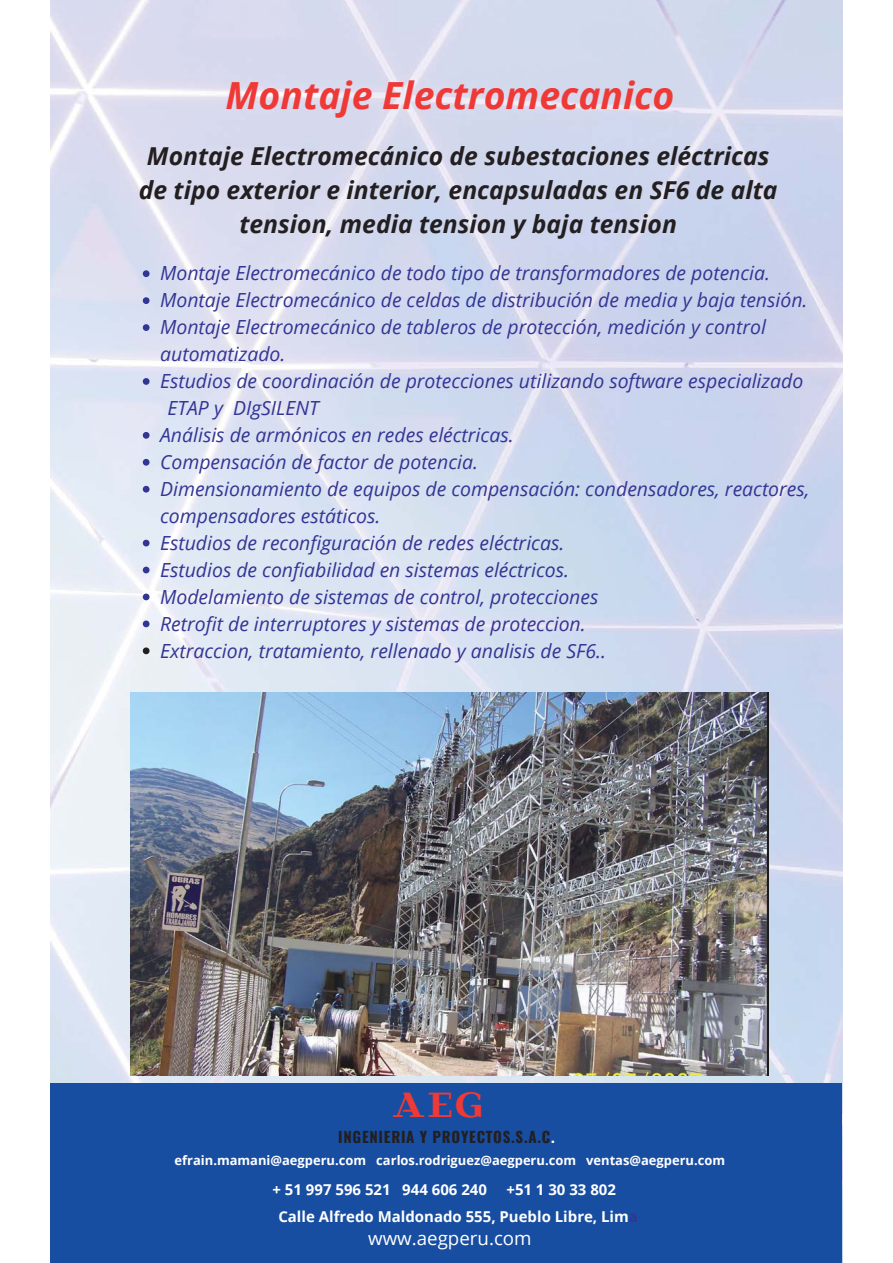
<style>
.page{position:relative;width:893px;height:1263px;background:#fff}
.page>*{position:absolute;margin:0;border:0;box-sizing:border-box;transform-origin:0 0}
.t1{font:italic 700 37.35px "Open Sans";color:#ef3937}
.t2{font:37.35px "Beaumaris";color:#ef3937}
.t3{font:italic 700 24.75px/34.2px "Open Sans";color:#231f20;text-align:center}
.t4{font:italic 19.5px "Open Sans";color:#333594}
.t5{font:18.75px "Open Sans";color:#fff}
.t6{font:700 15px/27px "Open Sans";color:#fff}
.t7{font:700 15px "Oswald";letter-spacing:.05em;color:#231f20}
.t8{font:700 12.9px "Open Sans";color:#fff}
.s1{color:#fff}
.s2{color:#333594}
</style>
<div class="page">
<img style="left:51px;top:0;width:791px;height:1084px">
<div style="left:51px;top:1084px;width:791px;height:179px;background:#174ea2"></div>
<img style="left:131px;top:692px;width:638px;height:384px">
<svg style="left:143px;top:270px;width:7px;height:7px"></svg>
<svg style="left:143px;top:297px;width:7px;height:7px"></svg>
<svg style="left:143px;top:324px;width:7px;height:7px"></svg>
<svg style="left:143px;top:378px;width:7px;height:7px"></svg>
<svg style="left:143px;top:432px;width:7px;height:7px"></svg>
<svg style="left:143px;top:459px;width:7px;height:7px"></svg>
<svg style="left:143px;top:486px;width:7px;height:7px"></svg>
<svg style="left:143px;top:540px;width:7px;height:6px"></svg>
<svg style="left:143px;top:567px;width:7px;height:6px"></svg>
<svg style="left:143px;top:594px;width:7px;height:6px"></svg>
<svg style="left:143px;top:621px;width:7px;height:6px"></svg>
<svg style="left:143px;top:647px;width:7px;height:7px"></svg>
<h1 class="t1" style="left:226px;top:69px;width:450px">Montaje Electromecanico</h1>
<p class="t3" style="left:139px;top:138px;width:640px">Montaje Electromecánico de subestaciones eléctricas de tipo exterior e interior, encapsuladas en SF6 de alta tension, media tension y baja tension</p>
<p class="t4" style="left:160px;top:260px;width:611px">Montaje Electromecánico de todo tipo de transformadores de potencia.</p>
<p class="t4" style="left:160px;top:287px;width:649px">Montaje Electromecánico de celdas de distribución de media y baja tensión.</p>
<p class="t4" style="left:160px;top:313px;width:607px">Montaje Electromecánico de tableros de protección, medición y control</p>
<p class="t4" style="left:160px;top:340px;width:127px">automatizado.</p>
<p class="t4" style="left:160px;top:367px;width:645px">Estudios de coordinación de protecciones utilizando software especializado</p>
<p class="t4" style="left:168px;top:394px;width:153px">ETAP y DIgSILENT</p>
<p class="t4" style="left:160px;top:421px;width:355px">Análisis de armónicos en redes eléctricas.</p>
<p class="t4" style="left:160px;top:448px;width:319px">Compensación de factor de potencia.</p>
<p class="t4" style="left:160px;top:475px;width:651px">Dimensionamiento de equipos de compensación: condensadores, reactores,</p>
<p class="t4" style="left:160px;top:502px;width:222px">compensadores estáticos.</p>
<p class="t4" style="left:160px;top:529px;width:406px">Estudios de reconfiguración de redes eléctricas.</p>
<p class="t4" style="left:160px;top:556px;width:410px">Estudios de confiabilidad en sistemas eléctricos.</p>
<p class="t4" style="left:160px;top:583px;width:440px">Modelamiento de sistemas de control, protecciones</p>
<p class="t4" style="left:160px;top:610px;width:427px">Retrofit de interruptores y sistemas de proteccion.</p>
<p class="t4" style="left:160px;top:637px;width:447px">Extraccion, tratamiento, rellenado y analisis de SF6..</p>
<h1 class="t2" style="left:392px;top:1084px;width:92px">AEG</h1>
<p class="t8" style="left:175px;top:1151px;width:552px">efrain.mamani@aegperu.com carlos.rodriguez@aegperu.com ventas@aegperu.com</p>
<p class="t6" style="left:272px;top:1176px;width:216px">+ 51 997 596 521 944 606 240</p>
<p class="t7" style="left:338px;top:1125px;width:218px">INGENIERIA Y PROYECTOS.S.A.C<span class="s1">.</span></p>
<p class="t6" style="left:278px;top:1176px;width:361px;text-indent:228px">+51 1 30 33 802<br>Calle Alfredo Maldonado 555, Pueblo Libre, Lim<span class="s2">a</span></p>
<p class="t5" style="left:368px;top:1225px;width:165px">www.aegperu.com</p>
</div>
